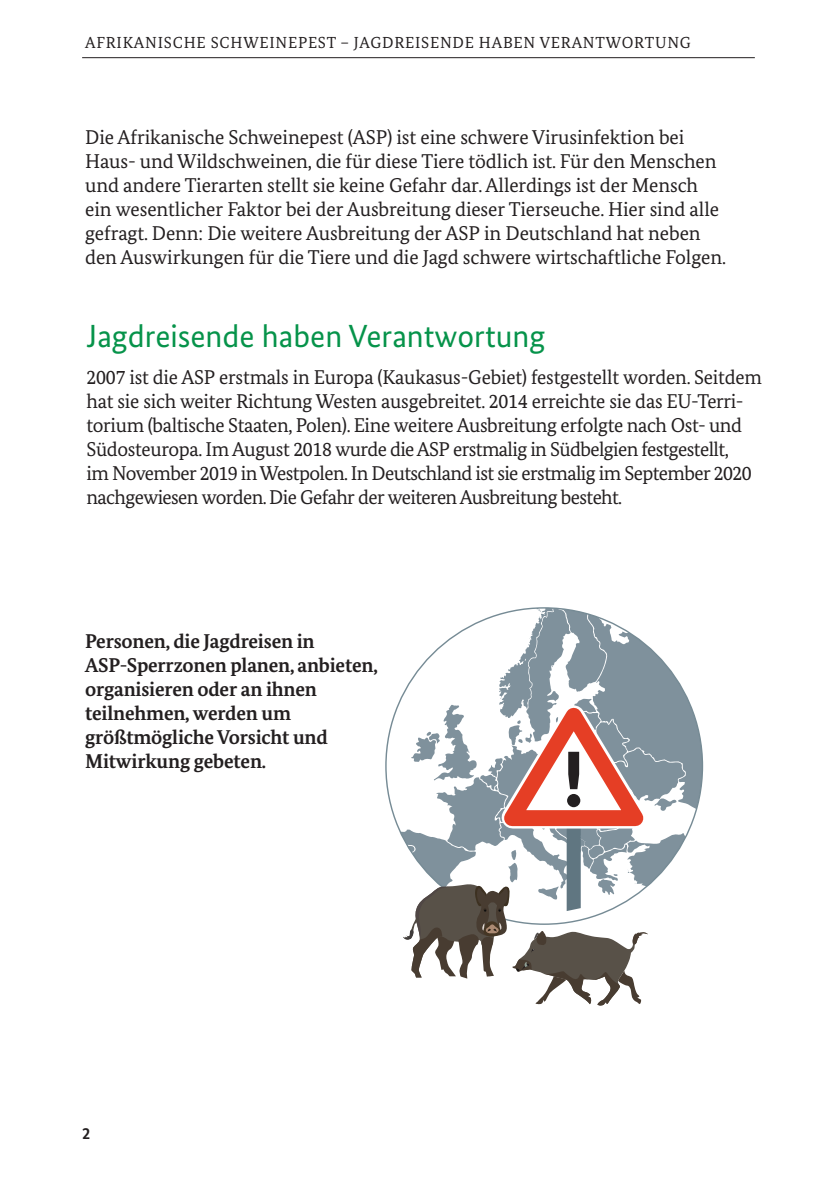
<style>
.page{position:relative;width:840px;height:1191px;background:#fff}
.page>*{position:absolute;margin:0;border:0;box-sizing:border-box;transform-origin:0 0}
.t1{font:32px "Bundes Sans";color:#06934a}
.t2{font:20px/24px "Bundes Serif";letter-spacing:-.01em;color:#231f20}
.t3{font:700 20px/24px "Bundes Serif";letter-spacing:-.01em;color:#231f20}
.t4{font:700 16.4px "Bundes Sans";color:#231f20}
.t5{font:16px "Bundes Serif";letter-spacing:.05em;color:#231f20}
</style>
<div class="page">
<hr style="left:82px;top:57px;width:672px;height:1px;background:#231f20">
<svg style="left:388px;top:608px;width:314px;height:397px"></svg>
<p class="t5" style="left:85px;top:33px;width:607px">AFRIKANISCHE SCHWEINEPEST – JAGDREISENDE HABEN VERANTWORTUNG</p>
<p class="t2" style="left:85px;top:125px;width:642px">Die Afrikanische Schweinepest (ASP) ist eine schwere Virusinfektion bei Haus- und Wildschweinen, die für diese Tiere tödlich ist. Für den Menschen und andere Tierarten stellt sie keine Gefahr dar. Allerdings ist der Mensch ein wesentlicher Faktor bei der Ausbreitung dieser Tierseuche. Hier sind alle gefragt. Denn: Die weitere Ausbreitung der ASP in Deutschland hat neben den Auswirkungen für die Tiere und die Jagd schwere wirtschaftliche Folgen.</p>
<h1 class="t1" style="left:86px;top:317px;width:460px">Jagdreisende haben Verantwortung</h1>
<p class="t2" style="left:86px;top:365px;width:676px">2007 ist die ASP erstmals in Europa (Kaukasus-Gebiet) festgestellt worden. Seitdem hat sie sich weiter Richtung Westen ausgebreitet. 2014 erreichte sie das EU-Terri&shy;torium (baltische Staaten, Polen). Eine weitere Ausbreitung erfolgte nach Ost- und Südosteuropa. Im August 2018 wurde die ASP erstmalig in Südbelgien festgestellt,<br>im November 2019 in Westpolen. In Deutschland ist sie erstmalig im September 2020 nachgewiesen worden. Die Gefahr der weiteren Ausbreitung besteht.</p>
<p class="t3" style="left:85px;top:629px;width:294px">Personen, die Jagdreisen in<br>ASP-Sperrzonen planen, anbieten, organisieren oder an ihnen teilnehmen, werden um größtmögliche Vorsicht und<br>Mitwirkung gebeten.</p>
<p class="t4" style="left:82px;top:1123px;width:10px">2</p>
</div>
